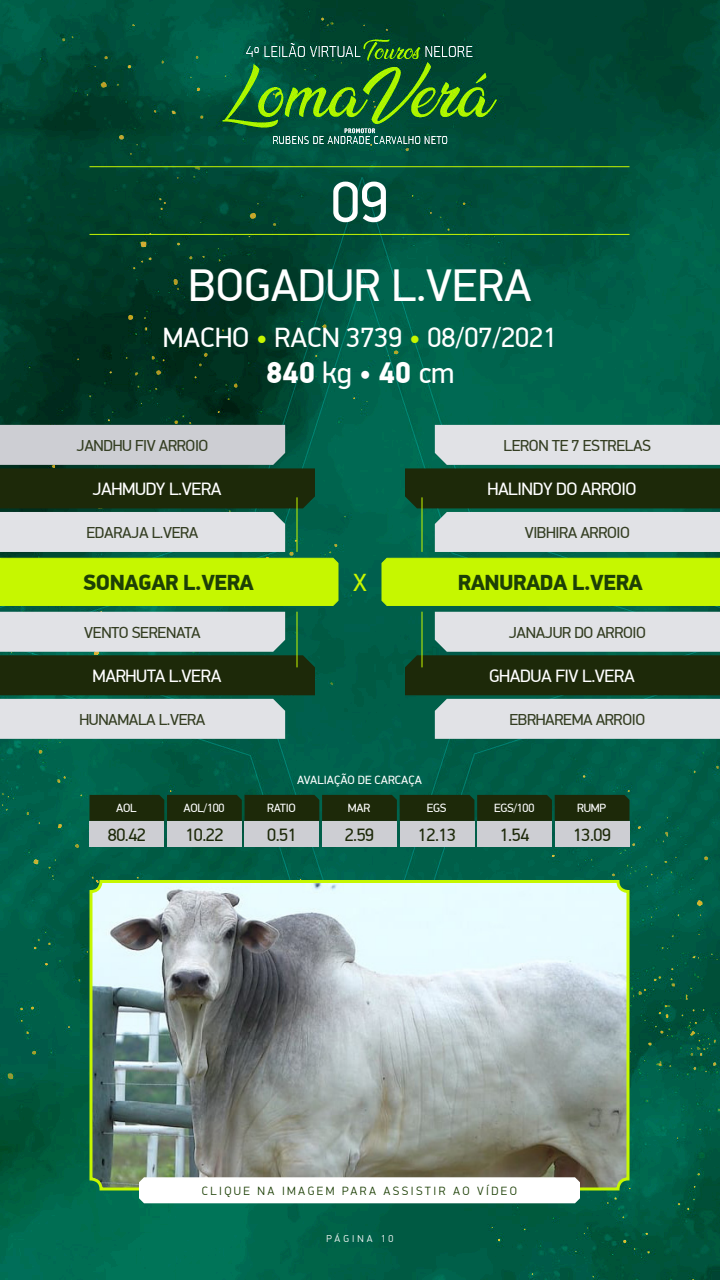
<style>
.page{position:relative;width:720px;height:1280px;background:#fff}
.page>*{position:absolute;margin:0;border:0;box-sizing:border-box;transform-origin:0 0}
.t1{font:58px "PF Din Display Pro";color:#fff}
.t2{font:46px "PF Din Display Pro";color:#fff}
.t3{font:900 30px "PF Din Display Pro";color:#fff}
.t4{font:28px "PF Din Display Pro";color:#fff}
.t5{font:25px "PF Din Display Pro";color:#c6f700}
.t6{font:900 22px "PF Din Display Pro";letter-spacing:-.025em;color:#1d4006}
.t7{font:18px "PF Din Display Pro";letter-spacing:-.025em;color:#fff}
.t8{font:18px "PF Din Display Pro";letter-spacing:-.025em;color:#1d2909}
.t9{font:16px "PF Din Display Pro";letter-spacing:-.025em;color:#343e22}
.t10{font:300 12px "PF Din Display Pro";letter-spacing:.2em;color:#1d4006}
.t11{font:12px "PF Din Display Pro";letter-spacing:-.025em;color:#fff}
.t12{font:12px "PF Din Display Pro";color:#fff}
.t13{font:300 10px "PF Din Display Pro";letter-spacing:.3em;color:#fff}
.s1{color:#c6f700}
.s2{font-weight:400}
</style>
<div class="page">
<img style="left:0;top:0;width:720px;height:1280px">
<img style="left:91px;top:882px;width:537px;height:307px">
<div style="left:90px;top:880px;width:540px;height:310px;border:3px solid #c6f700;border-radius:10px"></div>
<svg style="left:139px;top:1177px;width:441px;height:26px"></svg>
<div style="left:90px;top:795px;width:539px;height:26px;background:#1d2909"></div>
<div style="left:90px;top:821px;width:74px;height:26px;background:#cdced3"></div>
<div style="left:400px;top:821px;width:74px;height:26px;background:#cdced3"></div>
<div style="left:245px;top:821px;width:74px;height:26px;background:#cdced3"></div>
<div style="left:555px;top:821px;width:75px;height:26px;background:#cdced3"></div>
<div style="left:167px;top:821px;width:75px;height:26px;background:#cdced3"></div>
<div style="left:477px;top:821px;width:75px;height:26px;background:#cdced3"></div>
<div style="left:322px;top:821px;width:75px;height:26px;background:#cdced3"></div>
<svg style="left:0;top:612px;width:315px;height:127px;background:#89988e"></svg>
<svg style="left:405px;top:612px;width:315px;height:127px;background:#87978c"></svg>
<svg style="left:0;top:425px;width:339px;height:181px;background:#89a85e"></svg>
<svg style="left:381px;top:425px;width:339px;height:181px;background:#8dae63"></svg>
<hr style="left:296px;top:612px;width:2px;height:55px;background:#c6f700">
<hr style="left:296px;top:497px;width:2px;height:55px;background:#c6f700">
<hr style="left:422px;top:612px;width:1px;height:55px;background:#c6f700">
<hr style="left:422px;top:497px;width:1px;height:55px;background:#c6f700">
<hr style="left:90px;top:234px;width:540px;height:1px;background:#c6f700">
<hr style="left:90px;top:166px;width:540px;height:1px;background:#c6f700">
<p class="t1" style="left:331px;top:168px;width:59px">09</p>
<p class="t2" style="left:189px;top:258px;width:344px">BOGADUR L.VERA</p>
<p class="t4" style="left:163px;top:321px;width:396px">MACHO <span class="s1">•</span> RACN 3739 <span class="s1">•</span> 08/07/2021</p>
<p class="t3" style="left:266px;top:355px;width:190px">840 <span class="s2">kg •</span> 40 <span class="s2">cm</span></p>
<p class="t9" style="left:77px;top:436px;width:133px">JANDHU FIV ARROIO</p>
<p class="t9" style="left:504px;top:436px;width:149px">LERON TE 7 ESTRELAS</p>
<p class="t7" style="left:92px;top:478px;width:131px">JAHMUDY L.VERA</p>
<p class="t7" style="left:487px;top:478px;width:151px">HALINDY DO ARROIO</p>
<p class="t9" style="left:86px;top:523px;width:114px">EDARAJA L.VERA</p>
<p class="t9" style="left:525px;top:523px;width:107px">VIBHIRA ARROIO</p>
<p class="t6" style="left:83px;top:569px;width:173px">SONAGAR L.VERA</p>
<p class="t5" style="left:353px;top:568px;width:15px">X</p>
<p class="t6" style="left:458px;top:569px;width:187px">RANURADA L.VERA</p>
<p class="t9" style="left:84px;top:623px;width:118px">VENTO SERENATA</p>
<p class="t9" style="left:509px;top:623px;width:139px">JANAJUR DO ARROIO</p>
<p class="t7" style="left:93px;top:665px;width:130px">MARHUTA L.VERA</p>
<p class="t7" style="left:489px;top:665px;width:147px">GHADUA FIV L.VERA</p>
<p class="t9" style="left:80px;top:710px;width:127px">HUNAMALA L.VERA</p>
<p class="t9" style="left:509px;top:710px;width:137px">EBRHAREMA ARROIO</p>
<p class="t12" style="left:297px;top:772px;width:126px">AVALIAÇÃO DE CARCAÇA</p>
<p class="t11" style="left:116px;top:801px;width:22px">AOL</p>
<p class="t11" style="left:184px;top:801px;width:42px">AOL/100</p>
<p class="t11" style="left:267px;top:801px;width:30px">RATIO</p>
<p class="t11" style="left:348px;top:801px;width:24px">MAR</p>
<p class="t11" style="left:427px;top:801px;width:21px">EGS</p>
<p class="t11" style="left:494px;top:801px;width:42px">EGS/100</p>
<p class="t11" style="left:577px;top:801px;width:30px">RUMP</p>
<p class="t8" style="left:108px;top:824px;width:40px">80.42</p>
<p class="t8" style="left:185px;top:824px;width:40px">10.22</p>
<p class="t8" style="left:267px;top:824px;width:31px">0.51</p>
<p class="t8" style="left:345px;top:824px;width:31px">2.59</p>
<p class="t8" style="left:418px;top:824px;width:40px">12.13</p>
<p class="t8" style="left:500px;top:824px;width:31px">1.54</p>
<p class="t8" style="left:573px;top:824px;width:40px">13.09</p>
<p class="t10" style="left:202px;top:1184px;width:317px">CLIQUE NA IMAGEM PARA ASSISTIR AO VÍDEO</p>
<p class="t13" style="left:327px;top:1232px;width:68px">PÁGINA 10</p>
</div>
